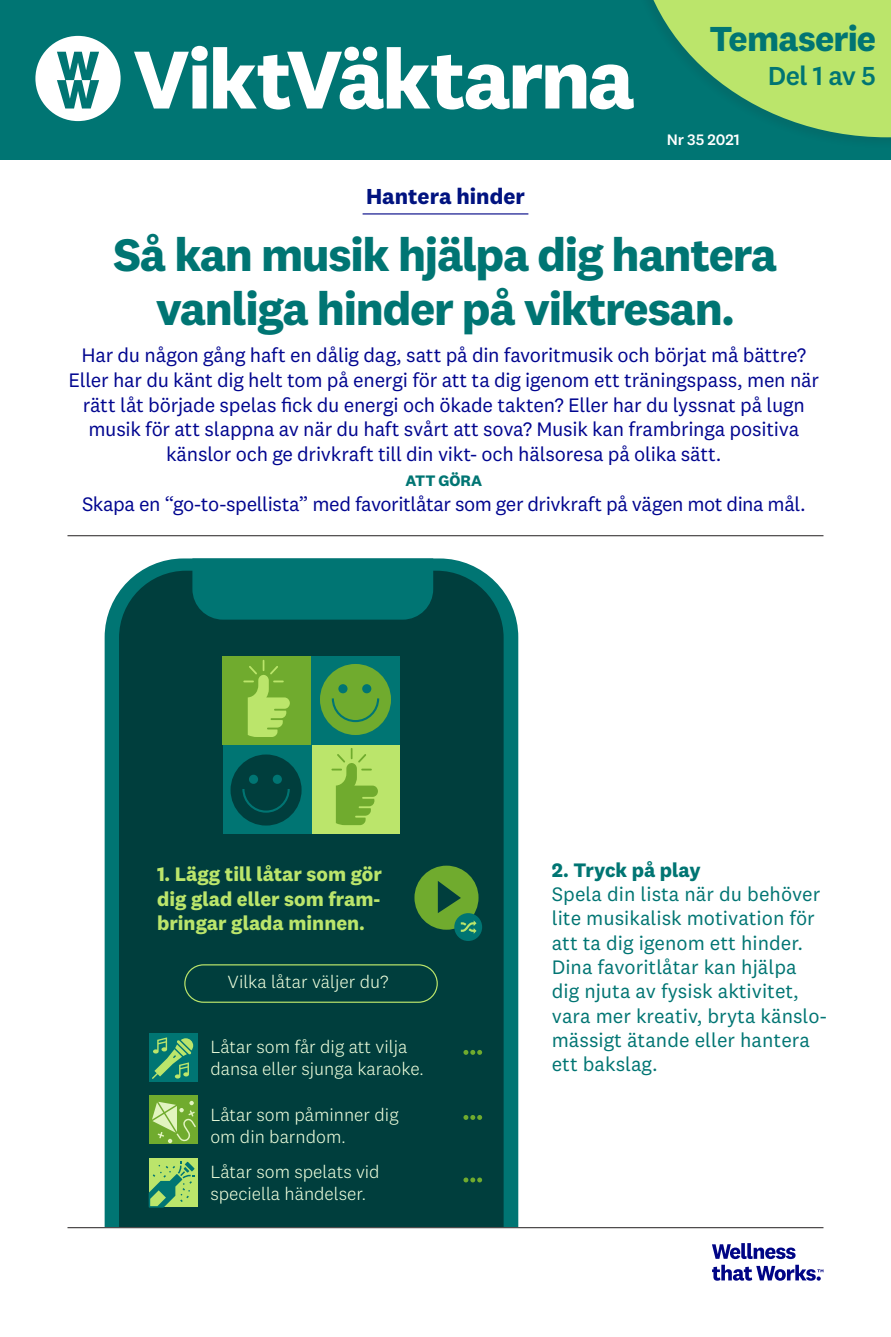
<style>
.page{position:relative;width:891px;height:1337px;background:#fff}
.page>*{position:absolute;margin:0;border:0;box-sizing:border-box;transform-origin:0 0}
.Headline_Nat2Bld_24{font:700 47.25px/54px "National 2";letter-spacing:-.025em;color:#007573;text-align:center}
.Caption_Member_Info{font:700 36px "National 2";letter-spacing:-.025em;color:#007573}
.Caption_Member_Info-2{font:500 27px "National 2";color:#007573}
.RECIPE_SERVING_Txt_N{font:700 22.5px "National 2";color:#011380}
.Text_Chon_8_75_11{font:20.25px/24.8px "National 2";letter-spacing:-.01em;color:#00058f;text-align:center}
.t1{font:20.25px/24.3px "National 2";color:#007573}
.t2{font:700 20.25px/24.3px "National 2";color:#bbe56b}
.t3{font:700 20.25px "National 2";color:#007573}
.t4{font:300 18.22px/22.1px "National 2";color:#efffdd}
.Caption_Member_Info-3{font:500 15.75px "National 2";letter-spacing:-.005em;color:#fff}
.Text_Chon_8_75_11-2{font:700 15.75px "National 2";color:#007573}
</style>
<div class="page">
<svg style="left:105px;top:558px;width:413px;height:669px;background:#1c8482"></svg>
<div style="left:119px;top:570px;width:385px;height:657px;background:#003e3d"></div>
<div style="left:192px;top:558px;width:241px;height:61px;background:#007573"></div>
<div style="left:223px;top:656px;width:88px;height:89px;background:#70ab2e"></div>
<div style="left:311px;top:656px;width:89px;height:89px;background:#007573"></div>
<div style="left:311px;top:745px;width:89px;height:88px;background:#bbe56b"></div>
<div style="left:223px;top:745px;width:88px;height:88px;background:#007573"></div>
<svg style="left:320px;top:664px;width:71px;height:71px"></svg>
<svg style="left:231px;top:754px;width:71px;height:71px"></svg>
<svg style="left:243px;top:660px;width:47px;height:77px"></svg>
<svg style="left:331px;top:748px;width:47px;height:77px"></svg>
<div style="left:184px;top:964px;width:254px;height:38px;border:1px solid #bbe56b;border-radius:19px"></div>
<div style="left:414px;top:865px;width:65px;height:64px;background:#70ab2e;border-radius:50%"></div>
<svg style="left:438px;top:881px;width:23px;height:32px"></svg>
<div style="left:454px;top:913px;width:28px;height:28px;background:#007573;border-radius:50%"></div>
<svg style="left:461px;top:920px;width:16px;height:13px"></svg>
<div style="left:149px;top:1033px;width:49px;height:48px;background:#007573"></div>
<div style="left:149px;top:1158px;width:49px;height:48px;background:#bbe56b"></div>
<div style="left:149px;top:1095px;width:49px;height:49px;background:#70ab2e"></div>
<svg style="left:463px;top:1050px;width:19px;height:4px"></svg>
<svg style="left:463px;top:1115px;width:19px;height:5px"></svg>
<svg style="left:463px;top:1177px;width:19px;height:5px"></svg>
<svg style="left:149px;top:1161px;width:46px;height:46px"></svg>
<svg style="left:152px;top:1100px;width:44px;height:43px"></svg>
<svg style="left:152px;top:1037px;width:41px;height:42px"></svg>
<div style="left:0;top:0;width:891px;height:160px;background:#007573"></div>
<svg style="left:35px;top:36px;width:86px;height:85px"></svg>
<svg style="left:134px;top:0;width:757px;height:137px"></svg>
<svg style="left:712px;top:1243px;width:111px;height:37px"></svg>
<hr style="left:68px;top:535px;width:756px;height:1px;background:#231f20">
<hr style="left:363px;top:213px;width:165px;height:1px;background:#000586">
<hr style="left:68px;top:1227px;width:756px;height:1px;background:#231f20">
<p class="Caption_Member_Info" style="left:710px;top:17px;width:168px">Temaserie</p>
<p class="Caption_Member_Info-2" style="left:768px;top:59px;width:110px">Del 1 av 5</p>
<p class="RECIPE_SERVING_Txt_N" style="left:366px;top:183px;width:160px">Hantera hinder</p>
<p class="Caption_Member_Info-3" style="left:667px;top:130px;width:75px">Nr 35 2021</p>
<p class="Headline_Nat2Bld_24" style="left:114px;top:227px;width:665px">Så kan musik hjälpa dig hantera vanliga hinder på viktresan.</p>
<p class="Text_Chon_8_75_11" style="left:69px;top:342px;width:752px">Har du någon gång haft en dålig dag, satt på din favoritmusik och börjat må bättre?<br>Eller har du känt dig helt tom på energi för att ta dig igenom ett träningspass, men när rätt låt började spelas fick du energi och ökade takten? Eller har du lyssnat på lugn musik för att slappna av när du haft svårt att sova? Musik kan frambringa positiva känslor och ge drivkraft till din vikt- och hälsoresa på olika sätt.</p>
<p class="Text_Chon_8_75_11-2" style="left:405px;top:471px;width:78px">ATT GÖRA</p>
<p class="Text_Chon_8_75_11" style="left:82px;top:491px;width:725px">Skapa en “go-to-spellista” med favoritlåtar som ger drivkraft på vägen mot dina mål.</p>
<p class="t2" style="left:157px;top:862px;width:226px">1. Lägg till låtar som gör dig glad eller som fram-</p>
<p class="t2" style="left:157px;top:910px;width:209px">bringar glada minnen.</p>
<p class="t4" style="left:228px;top:971px;width:162px">Vilka låtar väljer du?</p>
<p class="t4" style="left:210px;top:1035px;width:215px">Låtar som får dig att vilja dansa eller sjunga karaoke.</p>
<p class="t4" style="left:210px;top:1104px;width:190px">Låtar som påminner dig om din barndom.</p>
<p class="t4" style="left:210px;top:1160px;width:171px">Låtar som spelats vid speciella händelser.</p>
<p class="t3" style="left:552px;top:857px;width:151px">2. Tryck på play</p>
<p class="t1" style="left:552px;top:882px;width:277px">Spela din lista när du behöver lite musikalisk motivation för att ta dig igenom ett hinder.<br>Dina favoritlåtar kan hjälpa dig njuta av fysisk aktivitet, vara mer kreativ, bryta känslo&shy;mässigt ätande eller hantera ett bakslag.</p>
</div>
